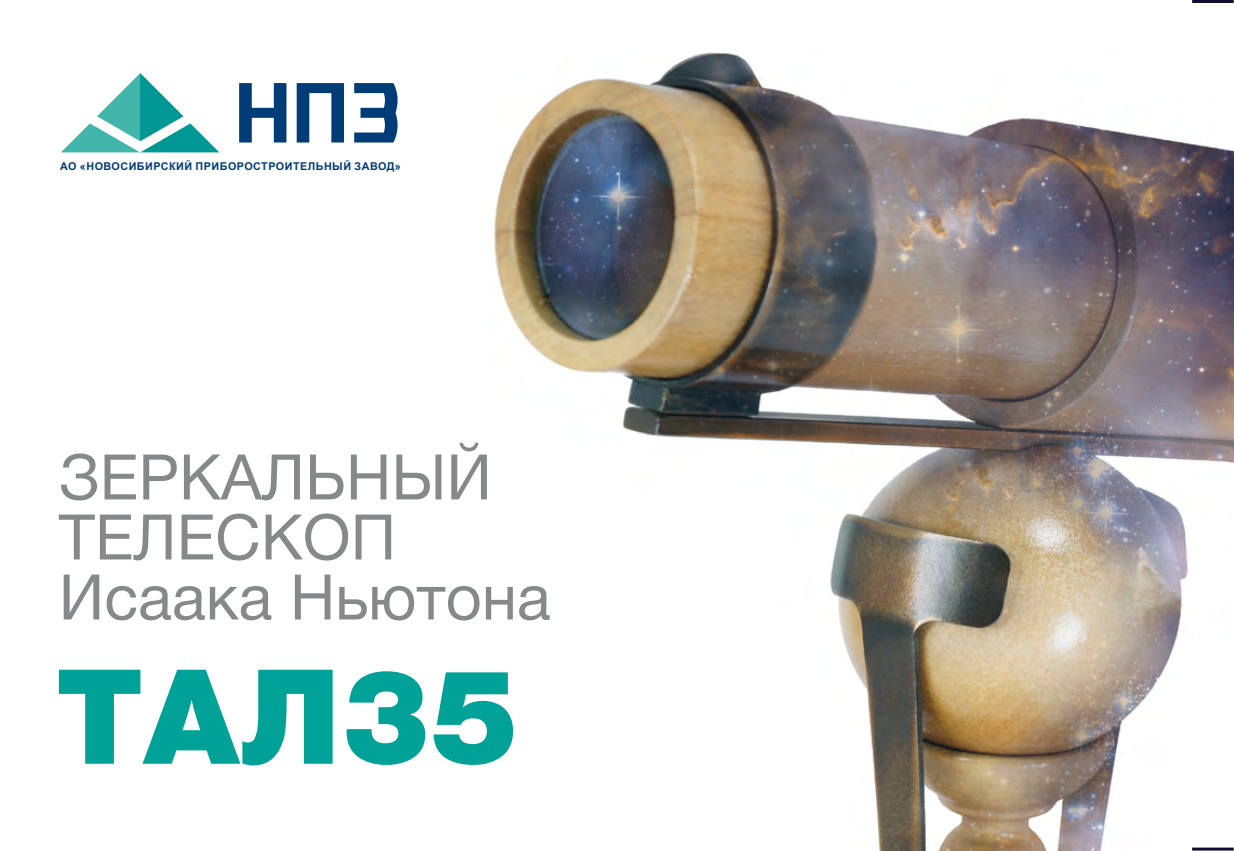
<style>
.page{position:relative;width:1234px;height:851px;background:#fff}
.page>*{position:absolute;margin:0;border:0;box-sizing:border-box;transform-origin:0 0}
.t1{font:900 132px "Helvetica Neue Cyr";color:#00a298}
.t2{font:63px/60px "Helvetica Neue Cyr";color:#86888a}
.t3{font:700 10.8px "Arial";letter-spacing:.045em;color:#003c76}
</style>
<div class="page">
<img style="left:494px;top:52px;width:739px;height:798px">
<svg style="left:354px;top:83px;width:43px;height:59px"></svg>
<svg style="left:296px;top:83px;width:48px;height:59px"></svg>
<svg style="left:239px;top:83px;width:47px;height:59px"></svg>
<svg style="left:61px;top:73px;width:158px;height:79px"></svg>
<hr style="left:1191px;top:847px;width:42px;height:3px;background:#100b30">
<hr style="left:1191px;top:0;width:42px;height:3px;background:#100b30">
<p class="t3" style="left:60px;top:160px;width:342px">АО «НОВОСИБИРСКИЙ ПРИБОРОСТРОИТЕЛЬНЫЙ ЗАВОД»</p>
<h2 class="t2" style="left:59px;top:448px;width:493px">ЗЕРКАЛЬНЫЙ<br>ТЕЛЕСКОП<br>Исаака Ньютона</h2>
<h1 class="t1" style="left:56px;top:643px;width:464px">ТАЛ35</h1>
</div>
